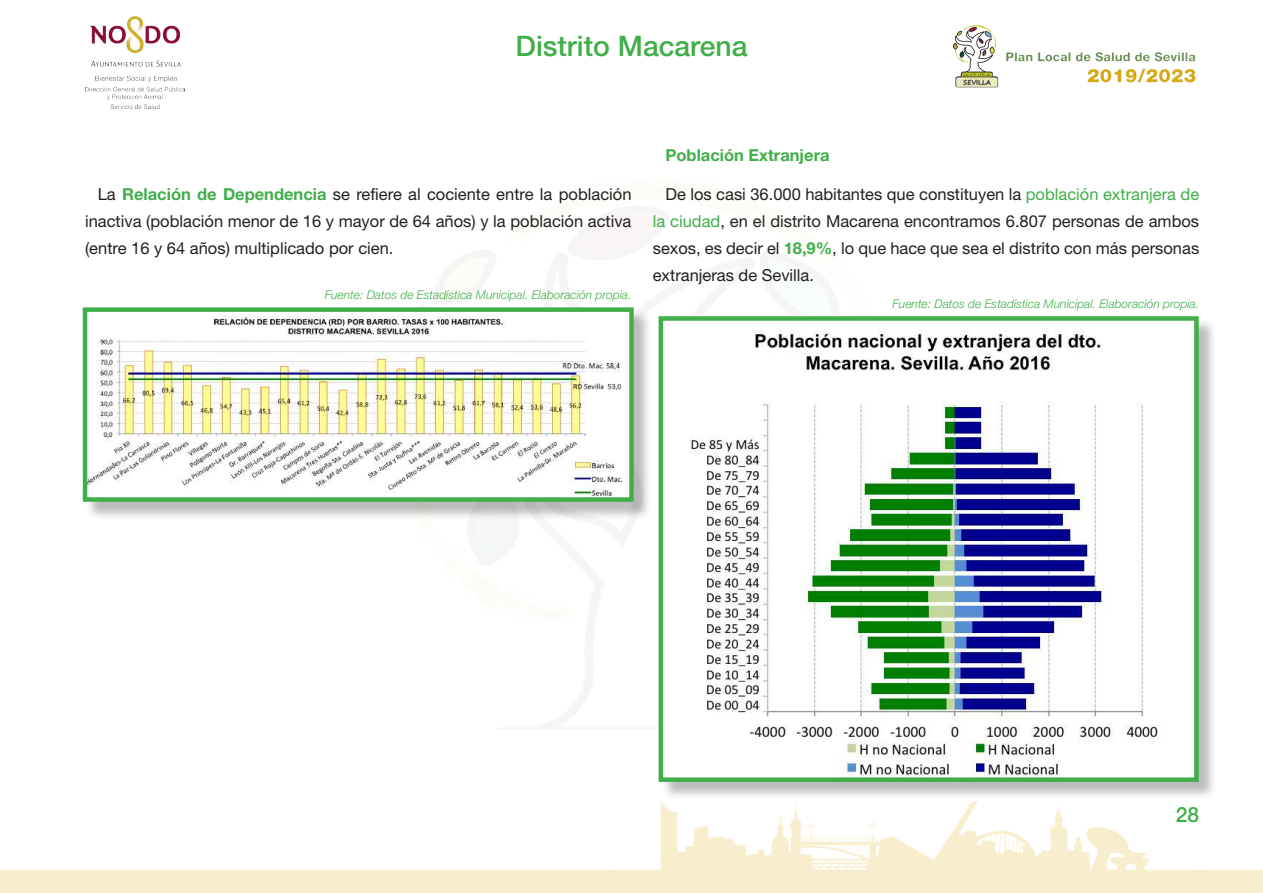
<style>
.page{position:relative;width:1263px;height:893px;background:#fff}
.page>*{position:absolute;margin:0;border:0;box-sizing:border-box;transform-origin:0 0}
.t1{font:500 28.35px "Helvetica Neue LT Std";color:#40ae49}
.t2{font:500 21px "Helvetica Neue LT Std";color:#40ae49}
.t3{font:16.5px/27px "Helvetica Neue LT Std";color:#231f20;text-align:justify}
.t4{font:700 16.5px "Helvetica Neue LT Std";color:#40ae49}
.t5{font:italic 300 12px "Helvetica Neue LT Std";color:#40ae49}
.s1{font-weight:700;color:#40ae49}
.s2{color:#40ae49}
</style>
<div class="page">
<img style="left:0;top:800px;width:1263px;height:93px">
<div style="left:722px;top:871px;width:424px;height:22px;background:#f8eecd"></div>
<img style="left:953px;top:24px;width:243px;height:64px">
<img style="left:85px;top:16px;width:100px;height:92px">
<div style="left:85px;top:310px;width:568px;height:210px;background:#231f20;opacity:.3"></div>
<img style="left:88px;top:312px;width:541px;height:185px">
<div style="left:83px;top:307px;width:551px;height:195px;border:4px solid #40ae49"></div>
<div style="left:661px;top:318px;width:556px;height:483px;background:#231f20;opacity:.3"></div>
<img style="left:663px;top:321px;width:531px;height:456px">
<div style="left:658px;top:316px;width:541px;height:466px;border:4px solid #40ae49"></div>
<h1 class="t1" style="left:516px;top:29px;width:233px">Distrito Macarena</h1>
<p class="t3" style="left:85px;top:181px;width:548px;text-indent:13px">La <span class="s1">Relación de Dependencia</span> se refiere al cociente entre la población inactiva (población menor de 16 y mayor de 64 años) y la población activa (entre 16 y 64 años) multiplicado por cien.</p>
<p class="t5" style="left:325px;top:288px;width:308px">Fuente: Datos de Estadística Municipal. Elaboración propia.</p>
<p class="t4" style="left:665px;top:145px;width:166px">Población Extranjera</p>
<p class="t3" style="left:653px;top:181px;width:548px;text-indent:13px">De los casi 36.000 habitantes que constituyen la <span class="s2">población extranjera de la ciudad</span>, en el distrito Macarena encontramos 6.807 personas de ambos sexos, es decir el <span class="s1">18,9%</span>, lo que hace que sea el distrito con más personas extranjeras de Sevilla.</p>
<p class="t5" style="left:892px;top:297px;width:308px">Fuente: Datos de Estadística Municipal. Elaboración propia.</p>
<p class="t2" style="left:1176px;top:802px;width:25px">28</p>
</div>
